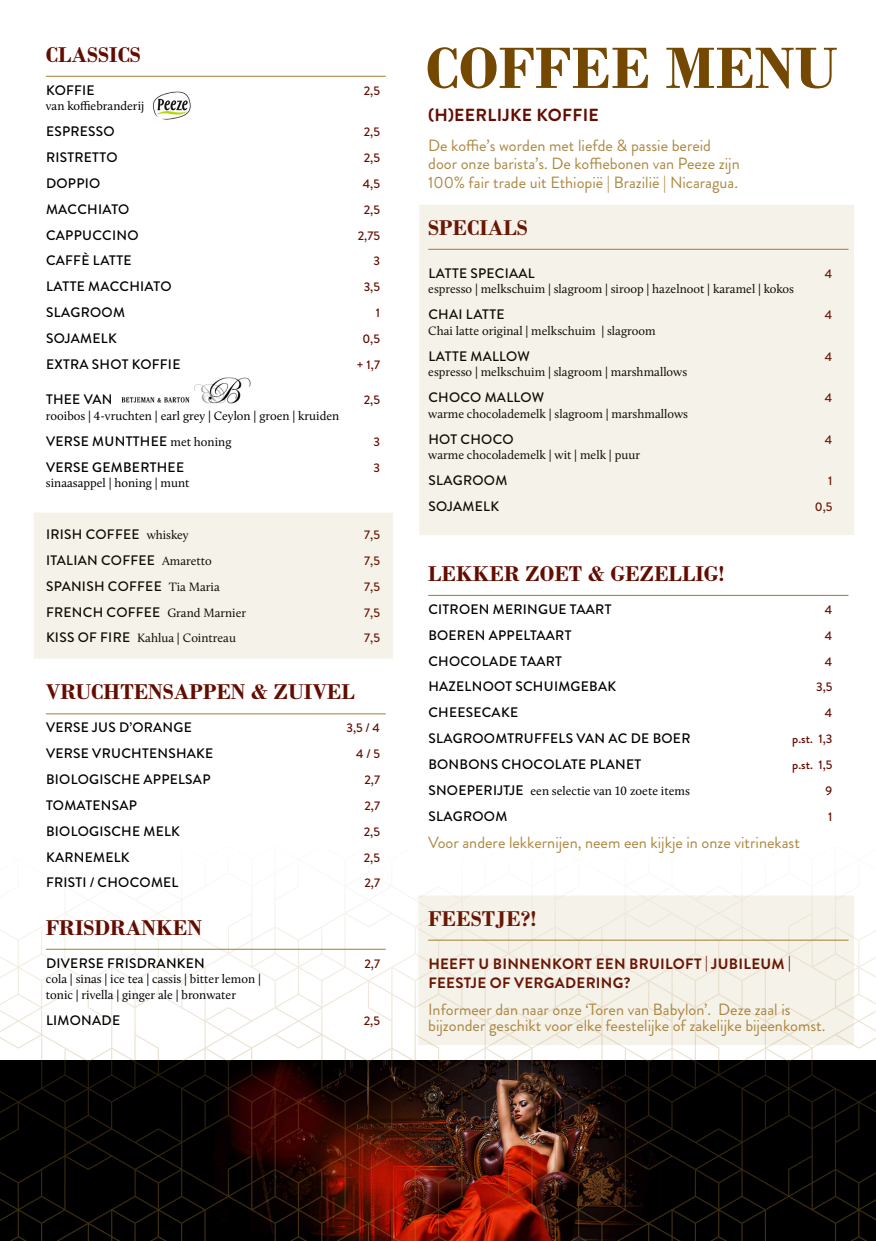
<style>
.page{position:relative;width:876px;height:1241px;background:#fff}
.page>*{position:absolute;margin:0;border:0;box-sizing:border-box;transform-origin:0 0}
.t1{font:61.25px "Bodoni Bold PL";color:#744800}
.t2{font:22.5px "Bodoni Bold PL";color:#640c00}
.t3{font:700 17.5px "Brandon Grotesque";letter-spacing:.02em;color:#640c00}
.t4{font:16.25px/18.8px "Brandon Grotesque";color:#ac8740}
.t5{font:700 15px/18.8px "Brandon Grotesque";letter-spacing:.02em;color:#640c00}
.t6{font:500 13.75px "Brandon Grotesque";letter-spacing:.02em;color:#000}
.t7{font:12.5px/15.6px "Calluna";color:#000}
.t8{font:500 12.5px "Brandon Grotesque";color:#640c00}
.s1{font-family:"Calluna";font-weight:400;font-size:12.5px}
.s2{font-family:"Brandon Grotesque";font-weight:500;font-size:13.75px}
</style>
<div class="page">
<svg style="left:0;top:879px;width:438px;height:361px"></svg>
<svg style="left:438px;top:880px;width:437px;height:360px"></svg>
<img style="left:194px;top:377px;width:57px;height:27px">
<img style="left:121px;top:396px;width:69px;height:7px">
<hr style="left:46px;top:76px;width:339px;height:1px;background:#a37c2d">
<hr style="left:46px;top:713px;width:339px;height:1px;background:#a37c2d">
<hr style="left:46px;top:948px;width:339px;height:1px;background:#a37c2d">
<img style="left:153px;top:91px;width:38px;height:29px">
<hr style="left:428px;top:595px;width:420px;height:1px;background:#a37c2d">
<svg style="left:417px;top:894px;width:437px;height:151px;background:#f3f0e7"></svg>
<div style="left:418px;top:204px;width:436px;height:332px;background:#f5f2ea;border:1px solid #fff"></div>
<div style="left:33px;top:511px;width:360px;height:148px;background:#f5f2ea;border:1px solid #fff"></div>
<h2 class="t2" style="left:46px;top:42px;width:96px">CLASSICS</h2>
<p class="t6" style="left:46px;top:80px;width:50px">KOFFIE</p>
<p class="t8" style="left:363px;top:82px;width:18px">2,5</p>
<p class="t7" style="left:46px;top:98px;width:100px">van koffiebranderij</p>
<p class="t6" style="left:46px;top:122px;width:70px">ESPRESSO</p>
<p class="t8" style="left:363px;top:123px;width:18px">2,5</p>
<p class="t6" style="left:46px;top:148px;width:73px">RISTRETTO</p>
<p class="t8" style="left:363px;top:149px;width:18px">2,5</p>
<p class="t6" style="left:46px;top:174px;width:56px">DOPPIO</p>
<p class="t8" style="left:363px;top:175px;width:19px">4,5</p>
<p class="t6" style="left:46px;top:199px;width:85px">MACCHIATO</p>
<p class="t8" style="left:363px;top:201px;width:18px">2,5</p>
<p class="t6" style="left:46px;top:225px;width:94px">CAPPUCCINO</p>
<p class="t8" style="left:358px;top:227px;width:24px">2,75</p>
<p class="t6" style="left:46px;top:251px;width:87px">CAFFÈ LATTE</p>
<p class="t8" style="left:373px;top:252px;width:8px">3</p>
<p class="t6" style="left:46px;top:277px;width:127px">LATTE MACCHIATO</p>
<p class="t8" style="left:363px;top:278px;width:18px">3,5</p>
<p class="t6" style="left:46px;top:303px;width:80px">SLAGROOM</p>
<p class="t8" style="left:375px;top:304px;width:6px">1</p>
<p class="t6" style="left:46px;top:329px;width:72px">SOJAMELK</p>
<p class="t8" style="left:362px;top:330px;width:19px">0,5</p>
<p class="t6" style="left:46px;top:354px;width:136px">EXTRA SHOT KOFFIE</p>
<p class="t8" style="left:356px;top:356px;width:25px">+ 1,7</p>
<p class="t6" style="left:46px;top:390px;width:68px">THEE VAN</p>
<p class="t8" style="left:363px;top:391px;width:18px">2,5</p>
<p class="t7" style="left:46px;top:408px;width:295px">rooibos | 4-vruchten | earl grey | Ceylon | groen | kruiden</p>
<p class="t6" style="left:46px;top:431px;width:187px">VERSE MUNTTHEE <span class="s1">met honing</span></p>
<p class="t8" style="left:373px;top:433px;width:8px">3</p>
<p class="t6" style="left:46px;top:457px;width:139px">VERSE GEMBERTHEE</p>
<p class="t8" style="left:373px;top:458px;width:8px">3</p>
<p class="t7" style="left:46px;top:475px;width:145px">sinaasappel | honing | munt</p>
<p class="t6" style="left:46px;top:524px;width:144px">IRISH COFFEE <span class="s1">whiskey</span></p>
<p class="t8" style="left:364px;top:526px;width:17px">7,5</p>
<p class="t6" style="left:46px;top:550px;width:167px">ITALIAN COFFEE <span class="s1">Amaretto</span></p>
<p class="t8" style="left:364px;top:552px;width:17px">7,5</p>
<p class="t6" style="left:46px;top:576px;width:175px">SPANISH COFFEE <span class="s1">Tia Maria</span></p>
<p class="t8" style="left:364px;top:577px;width:17px">7,5</p>
<p class="t6" style="left:46px;top:602px;width:201px">FRENCH COFFEE <span class="s1">Grand Marnier</span></p>
<p class="t8" style="left:364px;top:603px;width:17px">7,5</p>
<p class="t7" style="left:46px;top:630px;width:191px"><span class="s2">KISS OF FIRE</span> Kahlua | Cointreau</p>
<p class="t8" style="left:364px;top:629px;width:17px">7,5</p>
<h2 class="t2" style="left:46px;top:679px;width:310px">VRUCHTENSAPPEN &amp; ZUIVEL</h2>
<p class="t6" style="left:46px;top:718px;width:147px">VERSE JUS D’ORANGE</p>
<p class="t8" style="left:346px;top:719px;width:35px">3,5 / 4</p>
<p class="t6" style="left:46px;top:743px;width:169px">VERSE VRUCHTENSHAKE</p>
<p class="t8" style="left:356px;top:745px;width:25px">4 / 5</p>
<p class="t6" style="left:46px;top:769px;width:166px">BIOLOGISCHE APPELSAP</p>
<p class="t8" style="left:364px;top:771px;width:17px">2,7</p>
<p class="t6" style="left:46px;top:795px;width:92px">TOMATENSAP</p>
<p class="t8" style="left:364px;top:796px;width:17px">2,7</p>
<p class="t6" style="left:46px;top:821px;width:135px">BIOLOGISCHE MELK</p>
<p class="t8" style="left:363px;top:822px;width:18px">2,5</p>
<p class="t6" style="left:46px;top:847px;width:85px">KARNEMELK</p>
<p class="t8" style="left:363px;top:848px;width:18px">2,5</p>
<p class="t6" style="left:46px;top:873px;width:134px">FRISTI / CHOCOMEL</p>
<p class="t8" style="left:364px;top:874px;width:17px">2,7</p>
<h2 class="t2" style="left:46px;top:914px;width:157px">FRISDRANKEN</h2>
<p class="t6" style="left:46px;top:953px;width:160px">DIVERSE FRISDRANKEN</p>
<p class="t8" style="left:364px;top:954px;width:17px">2,7</p>
<p class="t7" style="left:46px;top:971px;width:216px">cola | sinas | ice tea | cassis | bitter lemon | tonic | rivella | ginger ale | bronwater</p>
<p class="t6" style="left:46px;top:1010px;width:76px">LIMONADE</p>
<p class="t8" style="left:363px;top:1011px;width:18px">2,5</p>
<h1 class="t1" style="left:425px;top:34px;width:413px">COFFEE MENU</h1>
<p class="t3" style="left:428px;top:103px;width:172px">(H)EERLIJKE KOFFIE</p>
<p class="t4" style="left:428px;top:136px;width:313px">De koffie’s worden met liefde &amp; passie bereid door onze barista’s. De koffiebonen van Peeze zijn<br>100% fair trade uit Ethiopië | Brazilië | Nicaragua.</p>
<h2 class="t2" style="left:428px;top:215px;width:101px">SPECIALS</h2>
<p class="t6" style="left:428px;top:263px;width:108px">LATTE SPECIAAL</p>
<p class="t8" style="left:824px;top:265px;width:9px">4</p>
<p class="t7" style="left:428px;top:281px;width:367px">espresso | melkschuim | slagroom | siroop | hazelnoot | karamel | kokos</p>
<p class="t6" style="left:428px;top:305px;width:78px">CHAI LATTE</p>
<p class="t8" style="left:824px;top:306px;width:9px">4</p>
<p class="t7" style="left:428px;top:323px;width:229px">Chai latte original | melkschuim | slagroom</p>
<p class="t6" style="left:428px;top:346px;width:103px">LATTE MALLOW</p>
<p class="t8" style="left:824px;top:348px;width:9px">4</p>
<p class="t7" style="left:428px;top:364px;width:260px">espresso | melkschuim | slagroom | marshmallows</p>
<p class="t6" style="left:428px;top:388px;width:117px">CHOCO MALLOW</p>
<p class="t8" style="left:824px;top:389px;width:9px">4</p>
<p class="t7" style="left:428px;top:405px;width:261px">warme chocolademelk | slagroom | marshmallows</p>
<p class="t6" style="left:428px;top:429px;width:87px">HOT CHOCO</p>
<p class="t8" style="left:824px;top:430px;width:9px">4</p>
<p class="t7" style="left:428px;top:447px;width:213px">warme chocolademelk | wit | melk | puur</p>
<p class="t6" style="left:428px;top:471px;width:80px">SLAGROOM</p>
<p class="t8" style="left:827px;top:472px;width:6px">1</p>
<p class="t6" style="left:428px;top:496px;width:72px">SOJAMELK</p>
<p class="t8" style="left:814px;top:498px;width:19px">0,5</p>
<h2 class="t2" style="left:428px;top:561px;width:297px">LEKKER ZOET &amp; GEZELLIG!</h2>
<p class="t6" style="left:428px;top:599px;width:184px">CITROEN MERINGUE TAART</p>
<p class="t8" style="left:824px;top:600px;width:9px">4</p>
<p class="t6" style="left:428px;top:625px;width:144px">BOEREN APPELTAART</p>
<p class="t8" style="left:824px;top:626px;width:9px">4</p>
<p class="t6" style="left:428px;top:651px;width:135px">CHOCOLADE TAART</p>
<p class="t8" style="left:824px;top:652px;width:9px">4</p>
<p class="t6" style="left:428px;top:677px;width:189px">HAZELNOOT SCHUIMGEBAK</p>
<p class="t8" style="left:815px;top:678px;width:18px">3,5</p>
<p class="t6" style="left:428px;top:703px;width:91px">CHEESECAKE</p>
<p class="t8" style="left:824px;top:704px;width:9px">4</p>
<p class="t6" style="left:428px;top:728px;width:263px">SLAGROOMTRUFFELS VAN AC DE BOER</p>
<p class="t8" style="left:792px;top:730px;width:42px">p.st. 1,3</p>
<p class="t6" style="left:428px;top:754px;width:214px">BONBONS CHOCOLATE PLANET</p>
<p class="t8" style="left:791px;top:756px;width:42px">p.st. 1,5</p>
<p class="t7" style="left:428px;top:782px;width:263px"><span class="s2">SNOEPERIJTJE</span> een selectie van 10 zoete items</p>
<p class="t8" style="left:825px;top:781px;width:8px">9</p>
<p class="t6" style="left:428px;top:806px;width:80px">SLAGROOM</p>
<p class="t8" style="left:827px;top:807px;width:6px">1</p>
<p class="t4" style="left:428px;top:833px;width:373px">Voor andere lekkernijen, neem een kijkje in onze vitrinekast</p>
<h2 class="t2" style="left:428px;top:905px;width:110px">FEESTJE?!</h2>
<p class="t5" style="left:428px;top:954px;width:364px">HEEFT U BINNENKORT EEN BRUILOFT | JUBILEUM |<br>FEESTJE OF VERGADERING?</p>
<p class="t4" style="left:428px;top:1001px;width:398px;line-height:16.2px">Informeer dan naar onze ‘Toren van Babylon’. Deze zaal is bijzonder geschikt voor elke feestelijke of zakelijke bijeenkomst.</p>
</div>
